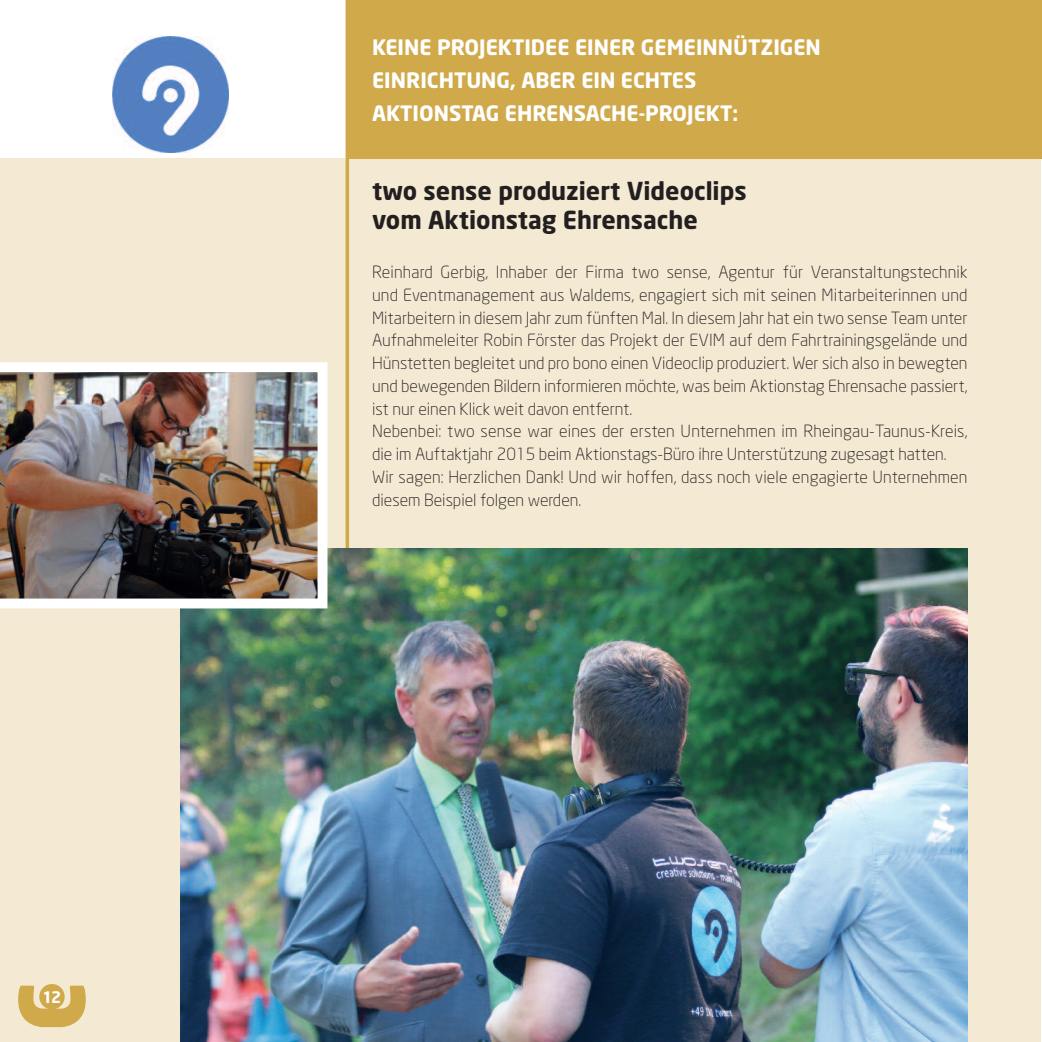
<style>
.page{position:relative;width:1042px;height:1042px;background:#fff}
.page>*{position:absolute;margin:0;border:0;box-sizing:border-box;transform-origin:0 0}
.t1{font:700 24.5px/29.4px "Neo Sans";color:#231f20}
.t2{font:700 21px/33.2px "Neo Sans";color:#fff}
.t3{font:300 16.62px/22.8px "Neo Sans";color:#231f20}
.t4{font:700 15.75px "Neo Sans";color:#fff}
</style>
<div class="page">
<div style="left:1px;top:159px;width:1040px;height:883px;background:#f4ead3"></div>
<div style="left:347px;top:0;width:695px;height:159px;background:#d0a94b"></div>
<svg style="left:18px;top:984px;width:68px;height:43px"></svg>
<svg style="left:345px;top:0;width:4px;height:548px;background:#d5b360"></svg>
<img style="left:180px;top:548px;width:787px;height:494px">
<img style="left:0;top:362px;width:327px;height:246px">
<img style="left:112px;top:37px;width:116px;height:115px">
<p class="t4" style="left:43px;top:990px;width:20px">12</p>
<p class="t2" style="left:372px;top:32px;width:450px">KEINE PROJEKTIDEE EINER GEMEINNÜTZIGEN<br>EINRICHTUNG, ABER EIN ECHTES<br>AKTIONSTAG EHRENSACHE-PROJEKT:</p>
<h1 class="t1" style="left:372px;top:178px;width:376px">two sense produziert Videoclips vom Aktionstag Ehrensache</h1>
<p class="t3" style="left:372px;top:262px;width:597px">Reinhard Gerbig, Inhaber der Firma two sense, Agentur für Veranstaltungstechnik und Eventmanagement aus Waldems, engagiert sich mit seinen Mitarbeiterinnen und Mitarbeitern in diesem Jahr zum fünften Mal. In diesem Jahr hat ein two sense Team unter Aufnahmeleiter Robin Förster das Projekt der EVIM auf dem Fahrtrainingsgelände und Hünstetten begleitet und pro bono einen Videoclip produziert. Wer sich also in bewegten und bewegenden Bildern informieren möchte, was beim Aktionstag Ehrensache passiert, ist nur einen Klick weit davon entfernt.<br>Nebenbei: two sense war eines der ersten Unternehmen im Rheingau-Taunus-Kreis, die im Auftaktjahr 2015 beim Aktionstags-Büro ihre Unterstützung zugesagt hatten.<br>Wir sagen: Herzlichen Dank! Und wir hoffen, dass noch viele engagierte Unternehmen diesem Beispiel folgen werden.</p>
</div>
